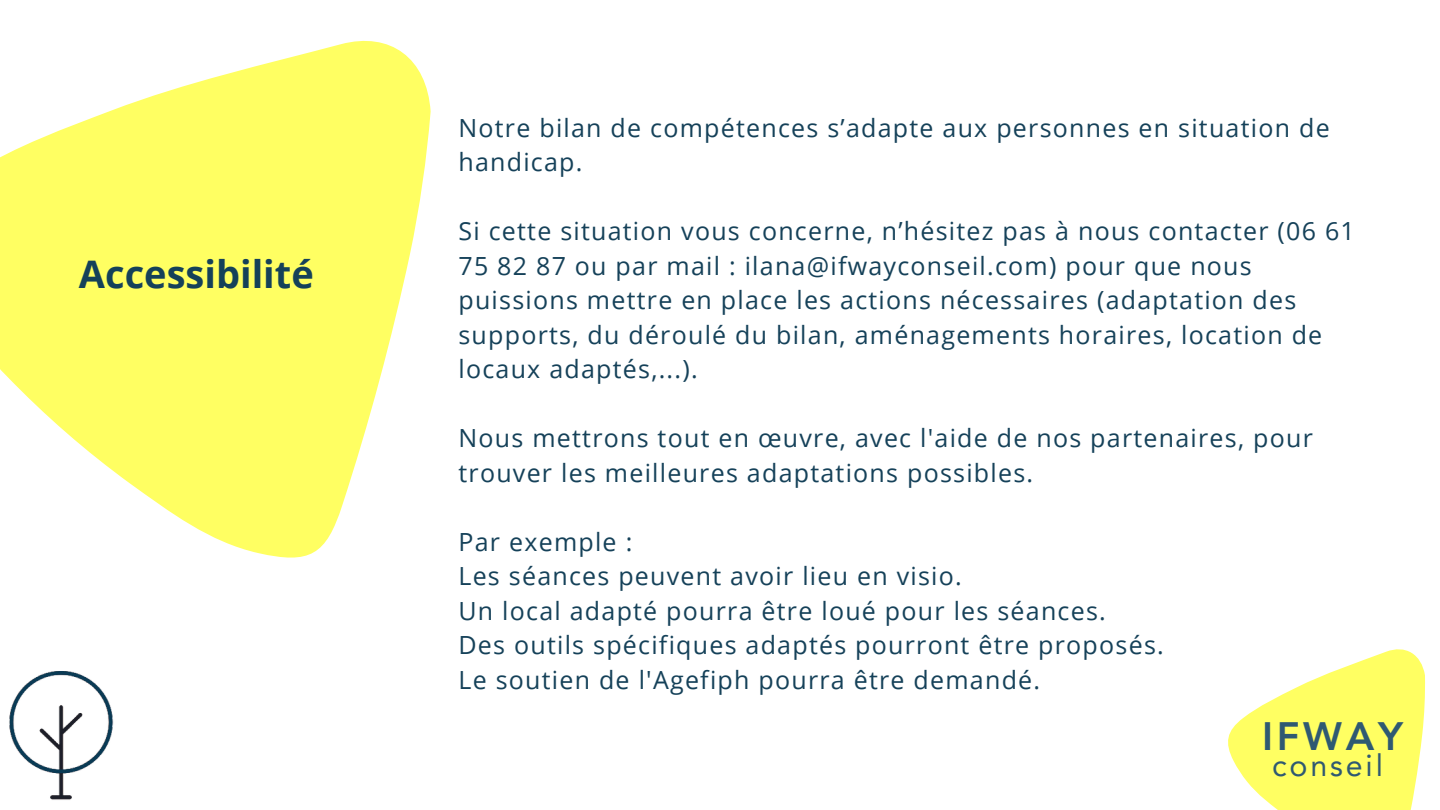
<style>
.page{position:relative;width:1440px;height:810px;background:#fff}
.page>*{position:absolute;margin:0;border:0;box-sizing:border-box;transform-origin:0 0}
.t1{font:800 39.6px "Avenir LT Pro";letter-spacing:.095em;color:#2f5972}
.t2{font:700 38px "Open Sans";color:#154159}
.t3{font:30.4px "Avenir LT Pro";letter-spacing:.095em;color:#2f5972}
.t4{font:25px/34.5px "Open Sans";letter-spacing:.05em;color:#154159}
</style>
<div class="page">
<svg style="left:1228px;top:649px;width:198px;height:161px"></svg>
<img style="left:9px;top:671px;width:105px;height:129px">
<svg style="left:0;top:40px;width:431px;height:518px;fill:#ffff62"></svg>
<p class="t2" style="left:79px;top:247px;width:236px">Accessibilité</p>
<p class="t4" style="left:458px;top:110px;width:873px">Notre bilan de compétences s’adapte aux personnes en situation de handicap.</p>
<p class="t4" style="left:458px;top:213px;width:898px">Si cette situation vous concerne, n’hésitez pas à nous contacter (06 61<br>75 82 87 ou par mail : ilana@ifwayconseil.com) pour que nous puissions mettre en place les actions nécessaires (adaptation des supports, du déroulé du bilan, aménagements horaires, location de locaux adaptés,...).</p>
<p class="t4" style="left:458px;top:420px;width:856px">Nous mettrons tout en œuvre, avec l'aide de nos partenaires, pour trouver les meilleures adaptations possibles.</p>
<p class="t4" style="left:458px;top:524px;width:175px">Par exemple :</p>
<p class="t4" style="left:458px;top:558px;width:505px">Les séances peuvent avoir lieu en visio.</p>
<h2 class="t4" style="left:458px;top:593px;width:649px">Un local adapté pourra être loué pour les séances.</h2>
<p class="t4" style="left:458px;top:627px;width:707px">Des outils spécifiques adaptés pourront être proposés.</p>
<h1 class="t4" style="left:458px;top:662px;width:583px">Le soutien de l'Agefiph pourra être demandé.</h1>
<p class="t1" style="left:1262px;top:720px;width:142px">IFWAY</p>
<p class="t3" style="left:1272px;top:753px;width:112px">conseil</p>
</div>
